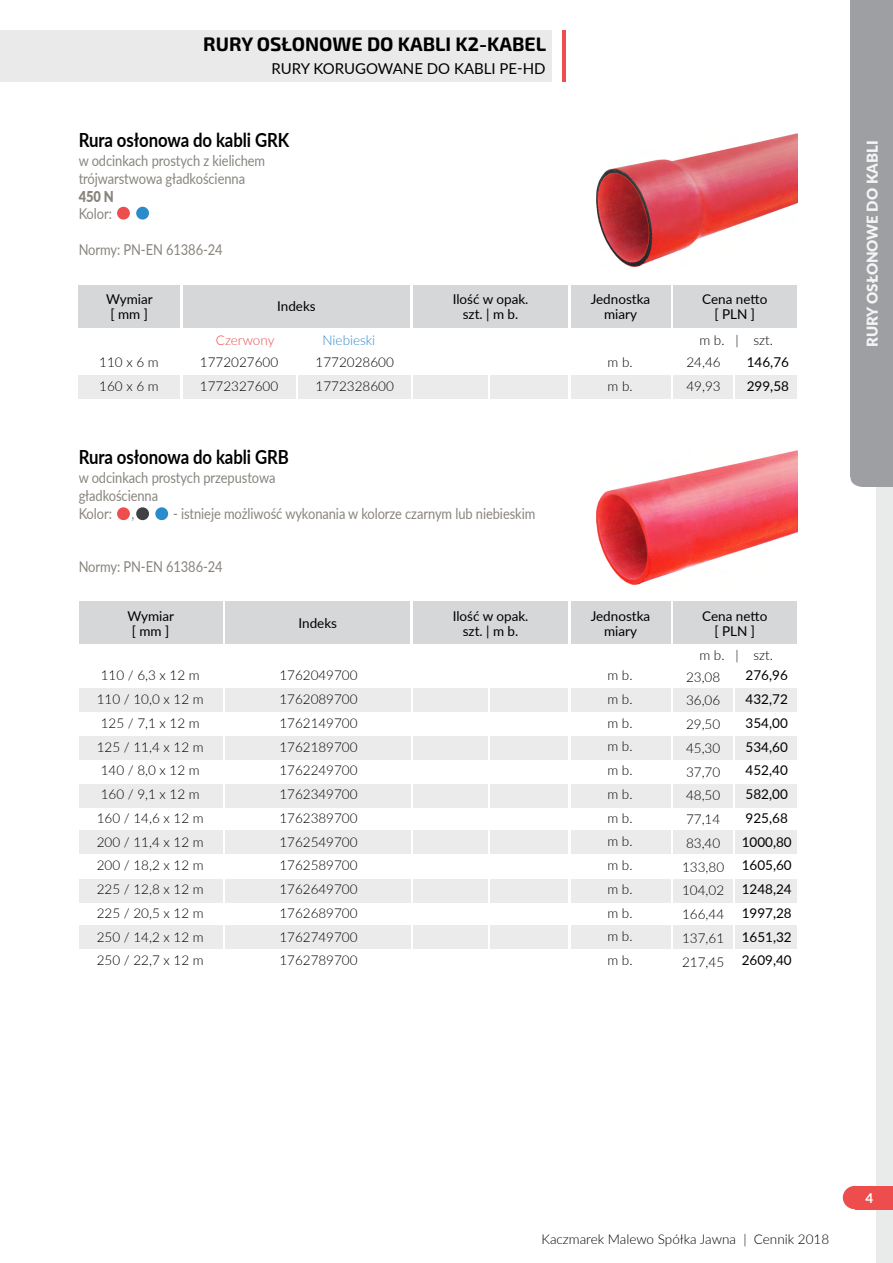
<style>
.page{position:relative;width:893px;height:1263px;background:#fff}
.page>*{position:absolute;margin:0;border:0;box-sizing:border-box;transform-origin:0 0}
.t1{font:700 19.5px "Lato";letter-spacing:-.005em;color:#000;scale:.86 1}
.t2{font:700 19.5px "Exo 2";color:#000}
.t3{font:15px/17.7px "Lato";letter-spacing:-.005em;color:#88847e;scale:.86 1}
.t4{font:15px "Lato";color:#000}
.t5{font:900 15px "Lato";color:#f4f4f4}
.t6{font:900 15px "Lato";color:#88847e;scale:.86 1}
.t7{font:300 13.5px/23.7px "Lato";color:#000}
.t8{font:13.5px/23.7px "Lato";color:#000;text-align:center}
.t9{font:300 13.5px "Lato";color:#2c8bc9}
.t10{font:300 13.5px "Lato";color:#ed4e4d}
.t11{font:700 13.5px "Lato";color:#fff}
</style>
<div class="page">
<div style="left:0;top:31px;width:552px;height:51px;background:#eaeaea"></div>
<div style="left:876px;top:485px;width:17px;height:778px;background:#e9eaea"></div>
<div style="left:855px;top:1186px;width:38px;height:23px;background:#ed4e4d"></div>
<div style="left:843px;top:1186px;width:24px;height:23px;background:#ed4e4d;border-radius:50%"></div>
<div style="left:850px;top:0;width:20px;height:477px;background:#9d9fa2"></div>
<div style="left:863px;top:0;width:30px;height:487px;background:#9d9fa2"></div>
<div style="left:851px;top:469px;width:24px;height:18px;background:#9d9fa2;border-radius:50%"></div>
<hr style="left:563px;top:31px;width:3px;height:51px;background:#ed4e4d">
<div style="left:118px;top:207px;width:11px;height:12px;background:#ed4e4d;border-radius:50%"></div>
<div style="left:117px;top:207px;width:13px;height:13px;border:2px solid #ed4e4d;border-radius:50%"></div>
<div style="left:79px;top:285px;width:101px;height:42px;background:#d5d7d8"></div>
<div style="left:183px;top:285px;width:227px;height:42px;background:#d5d7d8"></div>
<div style="left:413px;top:285px;width:155px;height:42px;background:#d5d7d8"></div>
<div style="left:570px;top:285px;width:100px;height:42px;background:#d5d7d8"></div>
<div style="left:673px;top:285px;width:123px;height:42px;background:#d5d7d8"></div>
<div style="left:137px;top:207px;width:11px;height:12px;background:#2c8bc9;border-radius:50%"></div>
<div style="left:136px;top:207px;width:13px;height:13px;border:2px solid #2c8bc9;border-radius:50%"></div>
<div style="left:413px;top:375px;width:75px;height:23px;background:#ebebec"></div>
<div style="left:674px;top:375px;width:59px;height:23px;background:#ebebec"></div>
<div style="left:491px;top:375px;width:77px;height:23px;background:#ebebec"></div>
<div style="left:735px;top:375px;width:61px;height:23px;background:#ebebec"></div>
<div style="left:79px;top:375px;width:101px;height:23px;background:#ebebec"></div>
<div style="left:183px;top:375px;width:113px;height:23px;background:#ebebec"></div>
<div style="left:298px;top:375px;width:113px;height:23px;background:#ebebec"></div>
<div style="left:570px;top:375px;width:100px;height:23px;background:#ebebec"></div>
<img style="left:597px;top:134px;width:201px;height:132px">
<div style="left:118px;top:508px;width:11px;height:11px;background:#ed4e4d;border-radius:50%"></div>
<div style="left:117px;top:507px;width:13px;height:13px;border:2px solid #ed4e4d;border-radius:50%"></div>
<div style="left:79px;top:602px;width:143px;height:42px;background:#d5d7d8"></div>
<div style="left:226px;top:602px;width:184px;height:42px;background:#d5d7d8"></div>
<div style="left:413px;top:602px;width:155px;height:42px;background:#d5d7d8"></div>
<div style="left:570px;top:602px;width:100px;height:42px;background:#d5d7d8"></div>
<div style="left:673px;top:602px;width:123px;height:42px;background:#d5d7d8"></div>
<div style="left:137px;top:508px;width:11px;height:11px;background:#414042;border-radius:50%"></div>
<div style="left:136px;top:507px;width:13px;height:13px;border:2px solid #414042;border-radius:50%"></div>
<div style="left:413px;top:689px;width:75px;height:23px;background:#ebebec"></div>
<div style="left:674px;top:689px;width:59px;height:23px;background:#ebebec"></div>
<div style="left:413px;top:785px;width:75px;height:23px;background:#ebebec"></div>
<div style="left:413px;top:831px;width:75px;height:23px;background:#ebebec"></div>
<div style="left:413px;top:879px;width:75px;height:23px;background:#ebebec"></div>
<div style="left:413px;top:925px;width:75px;height:23px;background:#ebebec"></div>
<div style="left:674px;top:785px;width:59px;height:23px;background:#ebebec"></div>
<div style="left:674px;top:831px;width:59px;height:23px;background:#ebebec"></div>
<div style="left:674px;top:879px;width:59px;height:23px;background:#ebebec"></div>
<div style="left:674px;top:925px;width:59px;height:23px;background:#ebebec"></div>
<div style="left:491px;top:689px;width:77px;height:23px;background:#ebebec"></div>
<div style="left:735px;top:689px;width:61px;height:23px;background:#ebebec"></div>
<div style="left:491px;top:785px;width:77px;height:23px;background:#ebebec"></div>
<div style="left:491px;top:831px;width:77px;height:23px;background:#ebebec"></div>
<div style="left:491px;top:879px;width:77px;height:23px;background:#ebebec"></div>
<div style="left:491px;top:925px;width:77px;height:23px;background:#ebebec"></div>
<div style="left:735px;top:785px;width:61px;height:23px;background:#ebebec"></div>
<div style="left:735px;top:831px;width:61px;height:23px;background:#ebebec"></div>
<div style="left:735px;top:879px;width:61px;height:23px;background:#ebebec"></div>
<div style="left:735px;top:925px;width:61px;height:23px;background:#ebebec"></div>
<div style="left:413px;top:736px;width:75px;height:24px;background:#ebebec"></div>
<div style="left:674px;top:736px;width:59px;height:24px;background:#ebebec"></div>
<div style="left:491px;top:736px;width:77px;height:24px;background:#ebebec"></div>
<div style="left:735px;top:736px;width:61px;height:24px;background:#ebebec"></div>
<div style="left:79px;top:689px;width:143px;height:23px;background:#ebebec"></div>
<div style="left:226px;top:689px;width:185px;height:23px;background:#ebebec"></div>
<div style="left:570px;top:689px;width:100px;height:23px;background:#ebebec"></div>
<div style="left:79px;top:784px;width:143px;height:23px;background:#ebebec"></div>
<div style="left:79px;top:831px;width:143px;height:23px;background:#ebebec"></div>
<div style="left:79px;top:879px;width:143px;height:23px;background:#ebebec"></div>
<div style="left:79px;top:925px;width:143px;height:23px;background:#ebebec"></div>
<div style="left:226px;top:784px;width:185px;height:23px;background:#ebebec"></div>
<div style="left:226px;top:831px;width:185px;height:23px;background:#ebebec"></div>
<div style="left:226px;top:879px;width:185px;height:23px;background:#ebebec"></div>
<div style="left:226px;top:925px;width:185px;height:23px;background:#ebebec"></div>
<div style="left:570px;top:784px;width:100px;height:23px;background:#ebebec"></div>
<div style="left:570px;top:831px;width:100px;height:23px;background:#ebebec"></div>
<div style="left:570px;top:879px;width:100px;height:23px;background:#ebebec"></div>
<div style="left:570px;top:925px;width:100px;height:23px;background:#ebebec"></div>
<div style="left:79px;top:736px;width:143px;height:24px;background:#ebebec"></div>
<div style="left:226px;top:736px;width:185px;height:24px;background:#ebebec"></div>
<div style="left:570px;top:736px;width:100px;height:24px;background:#ebebec"></div>
<div style="left:156px;top:508px;width:11px;height:11px;background:#2c8bc9;border-radius:50%"></div>
<div style="left:155px;top:507px;width:13px;height:13px;border:2px solid #2c8bc9;border-radius:50%"></div>
<img style="left:597px;top:451px;width:201px;height:134px">
<h1 class="t2" style="left:203px;top:33px;width:297px">RURY OSłONOWE DO KABLI K2-kabel</h1>
<p class="t4" style="left:271px;top:58px;width:276px">RURY KORUGOWANE DO KABLI PE-HD</p>
<h1 class="t1" style="left:79px;top:126px;width:246px">Rura osłonowa do kabli GRK</h1>
<p class="t3" style="left:79px;top:151px;width:218px">w odcinkach prostych z kielichem trójwarstwowa gładkościenna</p>
<p class="t6" style="left:79px;top:185px;width:40px">450 N</p>
<p class="t3" style="left:79px;top:204px;width:40px">Kolor:</p>
<p class="t3" style="left:79px;top:240px;width:169px">Normy: PN-EN 61386-24</p>
<p class="t8" style="left:106px;top:291px;width:48px;line-height:15px">Wymiar [ mm ]</p>
<p class="t8" style="left:277px;top:294px;width:40px">Indeks</p>
<p class="t8" style="left:453px;top:291px;width:77px;line-height:15px">Ilość w opak. szt. | m b.</p>
<p class="t8" style="left:591px;top:291px;width:61px;line-height:15px">Jednostka miary</p>
<p class="t8" style="left:702px;top:291px;width:67px;line-height:15px">Cena netto [ PLN ]</p>
<p class="t10" style="left:216px;top:331px;width:60px">Czerwony</p>
<p class="t9" style="left:323px;top:331px;width:54px">Niebieski</p>
<p class="t7" style="left:686px;top:350px;width:36px">24,46<br>49,93</p>
<p class="t8" style="left:747px;top:350px;width:44px;text-align:left">146,76<br>299,58</p>
<p class="t7" style="left:699px;top:327px;width:75px">m b. | szt.</p>
<p class="t7" style="left:99px;top:350px;width:61px">110 x 6 m<br>160 x 6 m</p>
<p class="t7" style="left:607px;top:350px;width:27px">m b. m b.</p>
<p class="t7" style="left:200px;top:350px;width:80px">1772027600<br>1772327600</p>
<p class="t7" style="left:316px;top:350px;width:80px">1772028600<br>1772328600</p>
<h1 class="t1" style="left:79px;top:442px;width:246px">Rura osłonowa do kabli GRB</h1>
<p class="t3" style="left:79px;top:468px;width:230px">w odcinkach prostych przepustowa gładkościenna<br>Kolor:</p>
<p class="t3" style="left:131px;top:504px;width:5px">,</p>
<p class="t3" style="left:173px;top:504px;width:423px">- istnieje możliwość wykonania w kolorze czarnym lub niebieskim</p>
<p class="t3" style="left:79px;top:557px;width:169px">Normy: PN-EN 61386-24</p>
<p class="t8" style="left:127px;top:608px;width:48px;line-height:15px">Wymiar [ mm ]</p>
<p class="t8" style="left:298px;top:611px;width:40px">Indeks</p>
<p class="t8" style="left:453px;top:608px;width:77px;line-height:15px">Ilość w opak. szt. | m b.</p>
<p class="t8" style="left:591px;top:608px;width:61px;line-height:15px">Jednostka miary</p>
<p class="t8" style="left:702px;top:608px;width:67px;line-height:15px">Cena netto [ PLN ]</p>
<p class="t7" style="left:682px;top:664px;width:44px">23,08<br>36,06<br>29,50<br>45,30<br>37,70<br>48,50<br>77,14<br>83,40<br>133,80<br>104,02<br>166,44<br>137,61<br>217,45</p>
<p class="t8" style="left:742px;top:663px;width:52px;text-align:left">276,96<br>432,72<br>354,00<br>534,60<br>452,40<br>582,00<br>925,68<br>1000,80<br>1605,60<br>1248,24<br>1997,28<br>1651,32<br>2609,40</p>
<p class="t7" style="left:699px;top:643px;width:75px">m b. | szt.</p>
<p class="t7" style="left:97px;top:663px;width:108px">110 / 6,3 x 12 m<br>110 / 10,0 x 12 m<br>125 / 7,1 x 12 m<br>125 / 11,4 x 12 m<br>140 / 8,0 x 12 m<br>160 / 9,1 x 12 m<br>160 / 14,6 x 12 m<br>200 / 11,4 x 12 m<br>200 / 18,2 x 12 m<br>225 / 12,8 x 12 m<br>225 / 20,5 x 12 m<br>250 / 14,2 x 12 m<br>250 / 22,7 x 12 m</p>
<p class="t7" style="left:607px;top:663px;width:27px;text-align:justify">m b. m b. m b. m b. m b. m b. m b. m b. m b. m b. m b. m b. m b.</p>
<p class="t7" style="left:279px;top:663px;width:80px;text-align:justify">1762049700<br>1762089700<br>1762149700<br>1762189700<br>1762249700<br>1762349700<br>1762389700<br>1762549700<br>1762589700<br>1762649700<br>1762689700<br>1762749700<br>1762789700</p>
<p class="t5" style="left:861px;top:347px;width:208px;rotate:-90deg">rury osłonowe do kabli</p>
<p class="t7" style="left:541px;top:1226px;width:289px">Kaczmarek Malewo Spółka Jawna | Cennik 2018</p>
<p class="t11" style="left:866px;top:1188px;width:9px">4</p>
</div>
